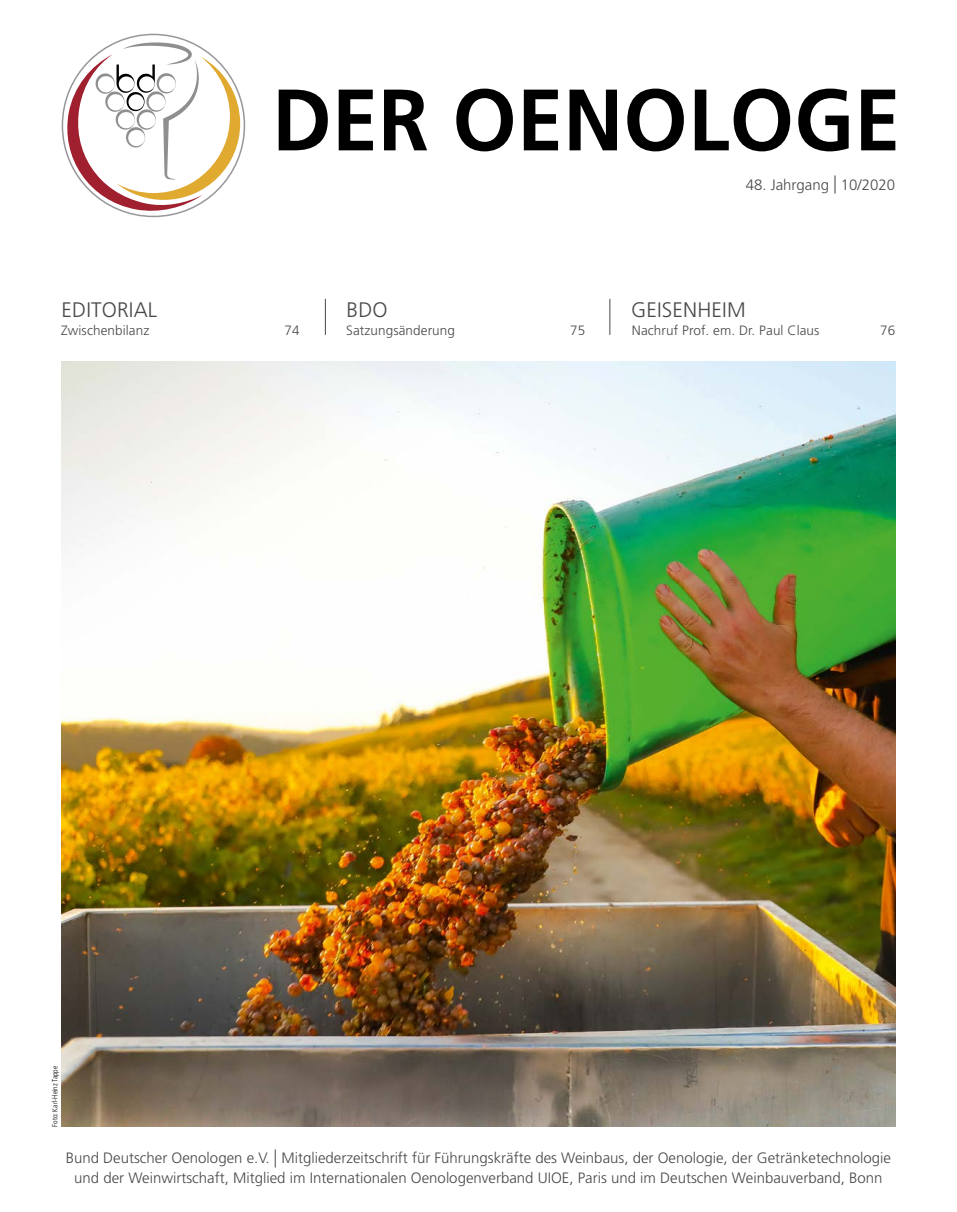
<style>
.page{position:relative;width:957px;height:1212px;background:#fff}
.page>*{position:absolute;margin:0;border:0;box-sizing:border-box;transform-origin:0 0}
.t1{font:700 87px "Frutiger LT Pro";letter-spacing:.005em;color:#000;scale:.95 1}
.t2{font:300 21px "Frutiger LT Pro";letter-spacing:.005em;color:#484847}
.t3{font:300 15px/19.5px "Frutiger LT Pro";color:#484847;text-align:center}
.t4{font:300 13.5px "Frutiger LT Pro";letter-spacing:.005em;color:#484847}
.t5{font:300 condensed 7.5px "Frutiger LT Pro";color:#000}
.s1{font-size:18px}
</style>
<div class="page">
<svg style="left:62px;top:42px;width:178px;height:172px"></svg>
<hr style="left:325px;top:299px;width:1px;height:36px;background:#484847">
<hr style="left:609px;top:299px;width:1px;height:36px;background:#484847">
<img style="left:62px;top:361px;width:833px;height:766px">
<h1 class="t1" style="left:272px;top:69px;width:663px">DER OENOLOGE</h1>
<p class="t3" style="left:746px;top:175px;width:151px">48. Jahrgang <span class="s1">|</span> 10/2020</p>
<h2 class="t2" style="left:62px;top:297px;width:97px">EDITORIAL</h2>
<p class="t4" style="left:61px;top:322px;width:90px">Zwischenbilanz</p>
<p class="t4" style="left:285px;top:322px;width:17px">74</p>
<h2 class="t2" style="left:347px;top:297px;width:43px">BDO</h2>
<p class="t4" style="left:346px;top:322px;width:110px">Satzungsänderung</p>
<p class="t4" style="left:570px;top:322px;width:17px">75</p>
<h2 class="t2" style="left:631px;top:297px;width:116px">GEISENHEIM</h2>
<p class="t4" style="left:632px;top:322px;width:189px">Nachruf Prof. em. Dr. Paul Claus</p>
<p class="t4" style="left:880px;top:322px;width:17px">76</p>
<p class="t5" style="left:51px;top:1126px;width:62px;rotate:-90deg">Foto: Karl-Heinz Tappe</p>
<p class="t3" style="left:66px;top:1148px;width:827px">Bund Deutscher Oenologen e.V. <span class="s1">|</span> Mitgliederzeitschrift für Führungskräfte des Weinbaus, der Oenologie, der Getränketechnologie und der Weinwirtschaft, Mitglied im Internationalen Oenologenverband UIOE, Paris und im Deutschen Weinbauverband, Bonn</p>
</div>
